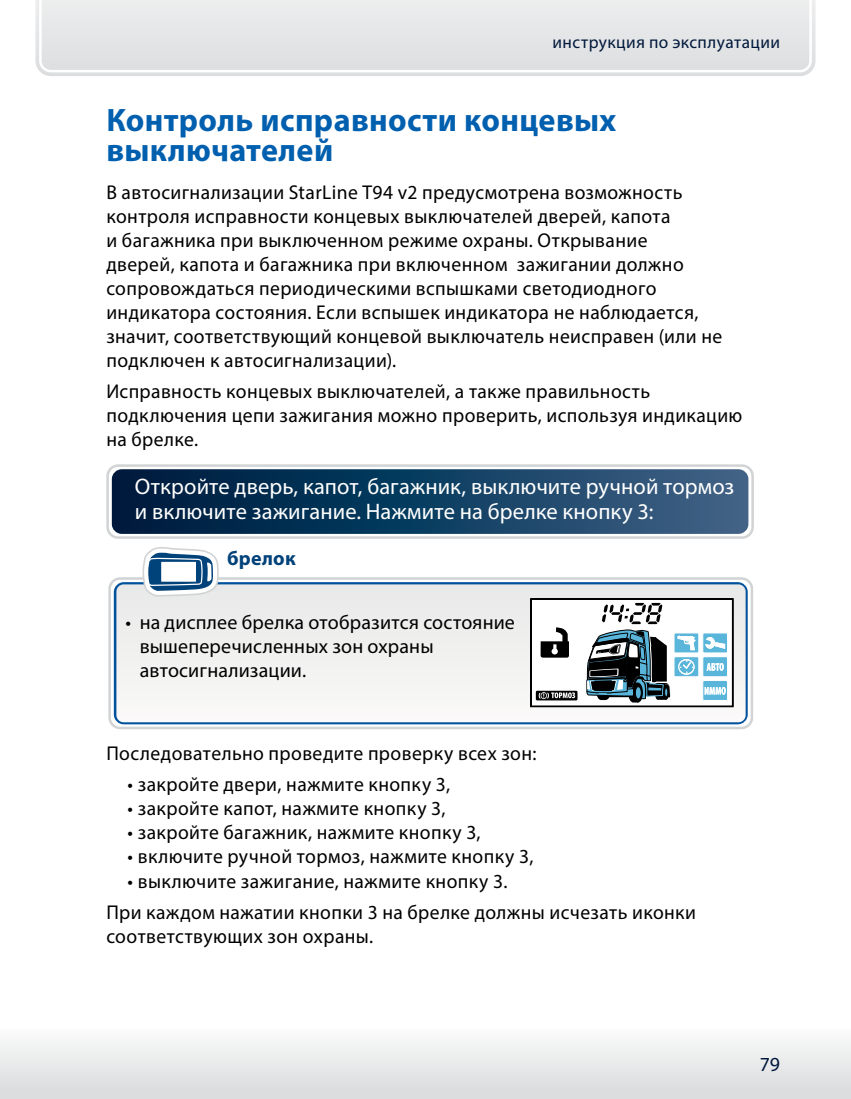
<style>
.page{position:relative;width:851px;height:1099px;background:#fff}
.page>*{position:absolute;margin:0;border:0;box-sizing:border-box;transform-origin:0 0}
.t1{font:700 32.5px/30px "Myriad Pro";letter-spacing:.01em;color:#005fae}
.t2{font:22.5px/25px "Myriad Pro";letter-spacing:.005em;color:#fff}
.t3{font:20px/24px "Myriad Pro";letter-spacing:.02em;color:#000}
.t4{font:700 20px "Myriad Pro";letter-spacing:.015em;color:#00427a}
.t5{font:20px "Myriad Pro";color:#00183b}
.t6{font:17.5px "Myriad Pro";letter-spacing:.025em;color:#00183b}
</style>
<div class="page">
<svg style="left:35px;top:0;width:780px;height:76px;background:#dfe0e2"></svg>
<div style="left:38px;top:0;width:774px;height:74px;background:#e5e6e7"></div>
<div style="left:0;top:1020px;width:850px;height:78px;background:linear-gradient(to bottom,#fff,#d9dadc)"></div>
<div style="left:106px;top:464px;width:647px;height:75px;border:2px solid #d1d3d4;border-radius:11px"></div>
<svg style="left:112px;top:469px;width:636px;height:65px;background:#164063"></svg>
<svg style="left:110px;top:578px;width:641px;height:150px"></svg>
<div style="left:108px;top:577px;width:645px;height:152px;border:2px solid #d1d3d4;border-radius:11px"></div>
<div style="left:114px;top:582px;width:633px;height:142px;background:linear-gradient(to right,#4581b6,#4681b6);border-radius:10px"></div>
<svg style="left:116px;top:584px;width:629px;height:138px"></svg>
<svg style="left:142px;top:514px;width:77px;height:101px"></svg>
<svg style="left:529px;top:597px;width:205px;height:111px"></svg>
<p class="t6" style="left:552px;top:32px;width:229px">инструкция по эксплуатации</p>
<h1 class="t1" style="left:106px;top:104px;width:511px">Контроль исправности концевых выключателей</h1>
<p class="t3" style="left:106px;top:180px;width:617px">В автосигнализации StarLine T94 v2 предусмотрена возможность контроля исправности концевых выключателей дверей, капота<br>и багажника при выключенном режиме охраны. Открывание<br>дверей, капота и багажника при включенном зажигании должно сопровождаться периодическими вспышками светодиодного индикатора состояния. Если вспышек индикатора не наблюдается, значит, соответствующий концевой выключатель неисправен (или не подключен к автосигнализации).</p>
<p class="t3" style="left:106px;top:379px;width:637px">Исправность концевых выключателей, а также правильность подключения цепи зажигания можно проверить, используя индикацию на брелке.</p>
<p class="t2" style="left:135px;top:474px;width:601px">Откройте дверь, капот, багажник, выключите ручной тормоз и включите зажигание. Нажмите на брелке кнопку 3:</p>
<p class="t4" style="left:227px;top:545px;width:70px">брелок</p>
<p class="t3" style="left:140px;top:609px;width:377px;text-indent:-14px">• на дисплее брелка отобразится состояние вышеперечисленных зон охраны автосигнализации.</p>
<p class="t3" style="left:106px;top:741px;width:431px">Последовательно проведите проверку всех зон:</p>
<p class="t3" style="left:128px;top:772px;width:324px">• закройте двери, нажмите кнопку 3,</p>
<p class="t3" style="left:128px;top:796px;width:319px">• закройте капот, нажмите кнопку 3,</p>
<p class="t3" style="left:128px;top:820px;width:354px">• закройте багажник, нажмите кнопку 3,</p>
<p class="t3" style="left:128px;top:844px;width:407px">• включите ручной тормоз, нажмите кнопку 3,</p>
<p class="t3" style="left:106px;top:865px;width:591px;line-height:31px;text-indent:21px">• выключите зажигание, нажмите кнопку 3.<br>При каждом нажатии кнопки 3 на брелке должны исчезать иконки</p>
<p class="t3" style="left:106px;top:923px;width:268px">соответствующих зон охраны.</p>
<p class="t5" style="left:759px;top:1052px;width:22px">79</p>
</div>
